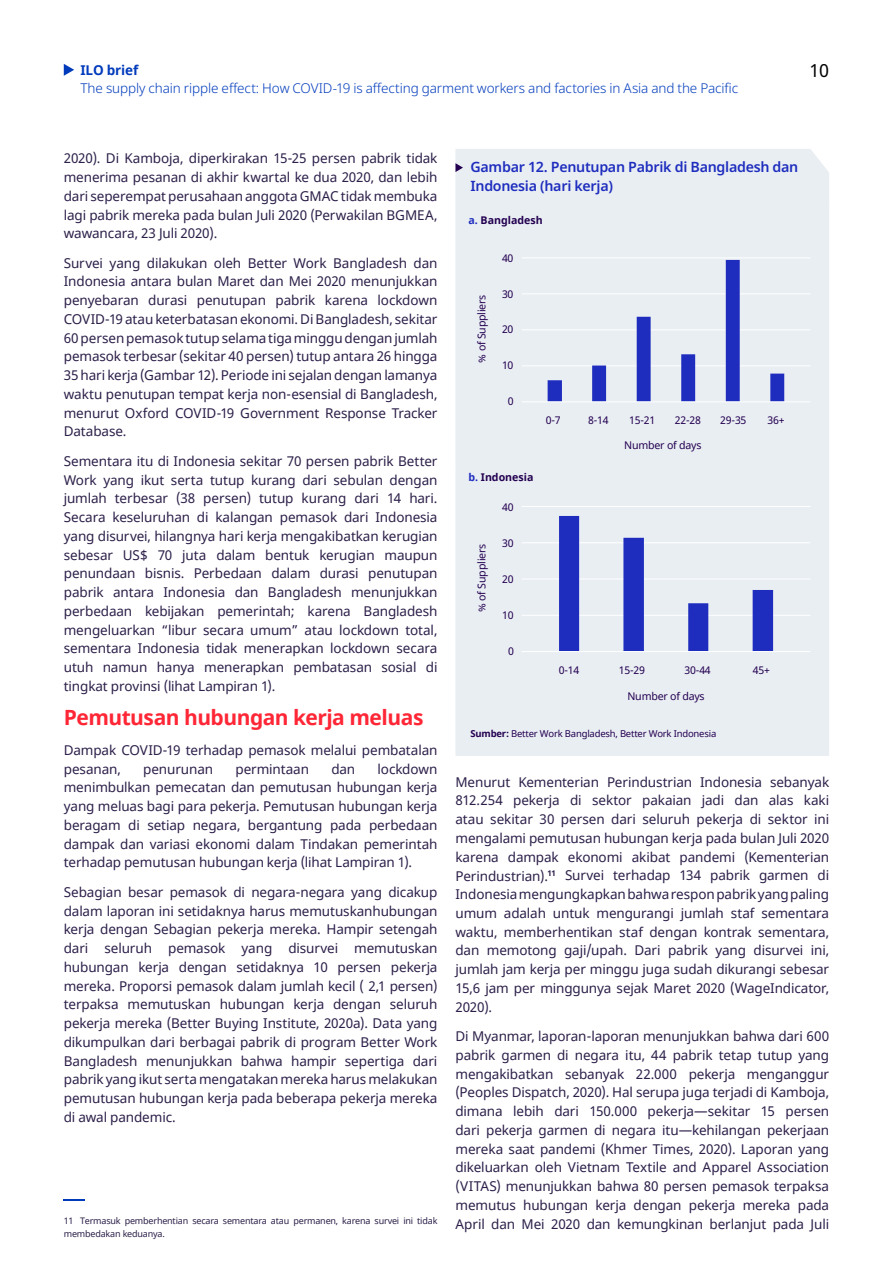
<style>
.page{position:relative;width:893px;height:1263px;background:#fff}
.page>*{position:absolute;margin:0;border:0;box-sizing:border-box;transform-origin:0 0}
.t1{font:700 21px "Noto Sans";letter-spacing:-.025em;color:#ff2636}
.t2{font:18px "Noto Sans";color:#000}
.t3{font:600 14.25px/18.9px "Noto Sans";letter-spacing:-.02em;color:#1e2dbe}
.t4{font:13.5px/18.8px "Noto Sans";letter-spacing:-.01em;color:#2c1f49;text-align:justify}
.t5{font:300 13.5px "Noto Sans";letter-spacing:-.01em;color:#003bbc}
.t6{font:700 13.5px "Noto Sans";letter-spacing:-.01em;color:#003bbc}
.t7{font:10.65px "Noto Sans";letter-spacing:-.02em;color:#230050}
.t8{font:700 10.65px "Noto Sans";color:#230050}
.t9{font:9.45px "Noto Sans";letter-spacing:-.02em;color:#230050}
.t10{font:9px/13.5px "Noto Sans";letter-spacing:-.02em;color:#2c1f49}
.s1{color:#1e2dbe}
.s2{font-weight:700}
</style>
<div class="page">
<div style="left:455px;top:204px;width:374px;height:552px;background:#e9eef3"></div>
<div style="left:455px;top:149px;width:374px;height:55px;background:#e9eef3"></div>
<hr style="left:522px;top:365px;width:289px;height:1px;background:#fff">
<hr style="left:522px;top:329px;width:289px;height:1px;background:#fff">
<hr style="left:522px;top:293px;width:289px;height:1px;background:#fff">
<hr style="left:522px;top:258px;width:289px;height:1px;background:#fff">
<svg style="left:548px;top:260px;width:236px;height:141px;background:#cdd3eb"></svg>
<hr style="left:522px;top:401px;width:289px;height:1px;background:#fff">
<hr style="left:522px;top:615px;width:288px;height:1px;background:#fff">
<hr style="left:522px;top:579px;width:288px;height:1px;background:#fff">
<hr style="left:522px;top:542px;width:288px;height:1px;background:#fff">
<hr style="left:522px;top:506px;width:288px;height:1px;background:#fff">
<svg style="left:559px;top:516px;width:214px;height:135px;background:#b6bde5"></svg>
<hr style="left:522px;top:651px;width:288px;height:1px;background:#fff">
<hr style="left:64px;top:1199px;width:21px;height:2px;background:#003bbc">
<svg style="left:64px;top:64px;width:10px;height:12px"></svg>
<p class="t6" style="left:80px;top:60px;width:59px">ILO brief</p>
<p class="t5" style="left:80px;top:78px;width:659px">The supply chain ripple effect: How COVID-19 is affecting garment workers and factories in Asia and the Pacific</p>
<h2 class="t2" style="left:809px;top:58px;width:21px">10</h2>
<p class="t4" style="left:64px;top:149px;width:375px">2020). Di Kamboja, diperkirakan 15-25 persen pabrik tidak menerima pesanan di akhir kwartal ke dua 2020, dan lebih dari seperempat perusahaan anggota GMAC tidak membuka lagi pabrik mereka pada bulan Juli 2020 (Perwakilan BGMEA, wawancara, 23 Juli 2020).</p>
<p class="t4" style="left:64px;top:254px;width:375px">Survei yang dilakukan oleh Better Work Bangladesh dan Indonesia antara bulan Maret dan Mei 2020 menunjukkan penyebaran durasi penutupan pabrik karena lockdown COVID-19 atau keterbatasan ekonomi. Di Bangladesh, sekitar 60 persen pemasok tutup selama tiga minggu dengan jumlah pemasok terbesar (sekitar 40 persen) tutup antara 26 hingga 35 hari kerja (Gambar 12). Periode ini sejalan dengan lamanya waktu penutupan tempat kerja non-esensial di Bangladesh, menurut Oxford COVID-19 Government Response Tracker Database.</p>
<p class="t4" style="left:64px;top:452px;width:375px">Sementara itu di Indonesia sekitar 70 persen pabrik Better Work yang ikut serta tutup kurang dari sebulan dengan jumlah terbesar (38 persen) tutup kurang dari 14 hari.<br>Secara keseluruhan di kalangan pemasok dari Indonesia yang disurvei, hilangnya hari kerja mengakibatkan kerugian sebesar US$ 70 juta dalam bentuk kerugian maupun penundaan bisnis. Perbedaan dalam durasi penutupan pabrik antara Indonesia dan Bangladesh menunjukkan perbedaan kebijakan pemerintah; karena Bangladesh mengeluarkan “libur secara umum” atau lockdown total, sementara Indonesia tidak menerapkan lockdown secara utuh namun hanya menerapkan pembatasan sosial di tingkat provinsi (lihat Lampiran 1).</p>
<h1 class="t1" style="left:64px;top:703px;width:361px">Pemutusan hubungan kerja meluas</h1>
<p class="t4" style="left:64px;top:741px;width:375px">Dampak COVID-19 terhadap pemasok melalui pembatalan pesanan,</p>
<p class="t4" style="left:64px;top:760px;width:375px;text-indent:314px">lockdown menimbulkan pemecatan dan pemutusan hubungan kerja yang meluas bagi para pekerja. Pemutusan hubungan kerja beragam di setiap negara, bergantung pada perbedaan dampak dan variasi ekonomi dalam Tindakan pemerintah terhadap pemutusan hubungan kerja (lihat Lampiran 1).</p>
<p class="t4" style="left:64px;top:883px;width:375px">Sebagian besar pemasok di negara-negara yang dicakup dalam laporan ini setidaknya harus memutuskanhubungan kerja dengan Sebagian pekerja mereka. Hampir setengah dari seluruh pemasok yang disurvei memutuskan hubungan kerja dengan setidaknya 10 persen pekerja mereka. Proporsi pemasok dalam jumlah kecil ( 2,1 persen) terpaksa memutuskan hubungan kerja dengan seluruh pekerja mereka (Better Buying Institute, 2020a). Data yang dikumpulkan dari berbagai pabrik di program Better Work Bangladesh menunjukkan bahwa hampir sepertiga dari pabrik yang ikut serta mengatakan mereka harus melakukan pemutusan hubungan kerja pada beberapa pekerja mereka di awal pandemic.</p>
<p class="t4" style="left:143px;top:760px;width:71px">penurunan</p>
<p class="t4" style="left:235px;top:760px;width:75px">permintaan</p>
<p class="t4" style="left:331px;top:760px;width:25px">dan</p>
<p class="t10" style="left:64px;top:1214px;width:375px">11 Termasuk pemberhentian secara sementara atau permanen, karena survei ini tidak membedakan keduanya.</p>
<p class="t3" style="left:470px;top:158px;width:329px">Gambar 12. Penutupan Pabrik di Bangladesh dan<br>Indonesia (hari kerja)</p>
<p class="t8" style="left:468px;top:213px;width:76px"><span class="s1">a.</span> Bangladesh</p>
<p class="t7" style="left:502px;top:250px;width:13px">40</p>
<p class="t7" style="left:502px;top:286px;width:13px">30</p>
<p class="t7" style="left:502px;top:322px;width:13px">20</p>
<p class="t7" style="left:502px;top:358px;width:13px">10</p>
<p class="t7" style="left:508px;top:394px;width:7px">0</p>
<p class="t7" style="left:474px;top:363px;width:69px;rotate:-90deg">% of Suppliers</p>
<p class="t7" style="left:546px;top:413px;width:16px">0-7</p>
<p class="t7" style="left:588px;top:413px;width:22px">8-14</p>
<p class="t7" style="left:629px;top:413px;width:28px">15-21</p>
<p class="t7" style="left:675px;top:413px;width:28px">22-28</p>
<p class="t7" style="left:720px;top:413px;width:28px">29-35</p>
<p class="t7" style="left:767px;top:413px;width:19px">36+</p>
<p class="t8" style="left:468px;top:470px;width:67px"><span class="s1">b.</span> Indonesia</p>
<p class="t7" style="left:502px;top:500px;width:13px">40</p>
<p class="t7" style="left:502px;top:536px;width:13px">30</p>
<p class="t7" style="left:502px;top:572px;width:13px">20</p>
<p class="t7" style="left:502px;top:607px;width:13px">10</p>
<p class="t7" style="left:508px;top:643px;width:7px">0</p>
<p class="t7" style="left:474px;top:612px;width:69px;rotate:-90deg">% of Suppliers</p>
<p class="t7" style="left:624px;top:438px;width:79px">Number of days</p>
<p class="t7" style="left:559px;top:662px;width:22px">0-14</p>
<p class="t7" style="left:619px;top:662px;width:28px">15-29</p>
<p class="t7" style="left:685px;top:662px;width:28px">30-44</p>
<p class="t7" style="left:753px;top:662px;width:19px">45+</p>
<p class="t7" style="left:627px;top:689px;width:79px">Number of days</p>
<p class="t9" style="left:470px;top:727px;width:247px"><span class="s2">Sumber:</span> Better Work Bangladesh, Better Work Indonesia</p>
<p class="t4" style="left:455px;top:773px;width:375px">Menurut Kementerian Perindustrian Indonesia sebanyak 812.254 pekerja di sektor pakaian jadi dan alas kaki atau sekitar 30 persen dari seluruh pekerja di sektor ini mengalami pemutusan hubungan kerja pada bulan Juli 2020 karena dampak ekonomi akibat pandemi (Kementerian Perindustrian).<sup>11</sup> Survei terhadap 134 pabrik garmen di Indonesia mengungkapkan bahwa respon pabrik yang paling umum adalah untuk mengurangi jumlah staf sementara waktu, memberhentikan staf dengan kontrak sementara, dan memotong gaji/upah. Dari pabrik yang disurvei ini, jumlah jam kerja per minggu juga sudah dikurangi sebesar 15,6 jam per minggunya sejak Maret 2020 (WageIndicator, 2020).</p>
<p class="t4" style="left:455px;top:1027px;width:375px">Di Myanmar, laporan-laporan menunjukkan bahwa dari 600 pabrik garmen di negara itu, 44 pabrik tetap tutup yang mengakibatkan sebanyak 22.000 pekerja menganggur (Peoples Dispatch, 2020). Hal serupa juga terjadi di Kamboja, dimana lebih dari 150.000 pekerja—sekitar 15 persen dari pekerja garmen di negara itu—kehilangan pekerjaan mereka saat pandemi (Khmer Times, 2020). Laporan yang dikeluarkan oleh Vietnam Textile and Apparel Association (VITAS) menunjukkan bahwa 80 persen pemasok terpaksa memutus hubungan kerja dengan pekerja mereka pada April dan Mei 2020 dan kemungkinan berlanjut pada Juli</p>
</div>
